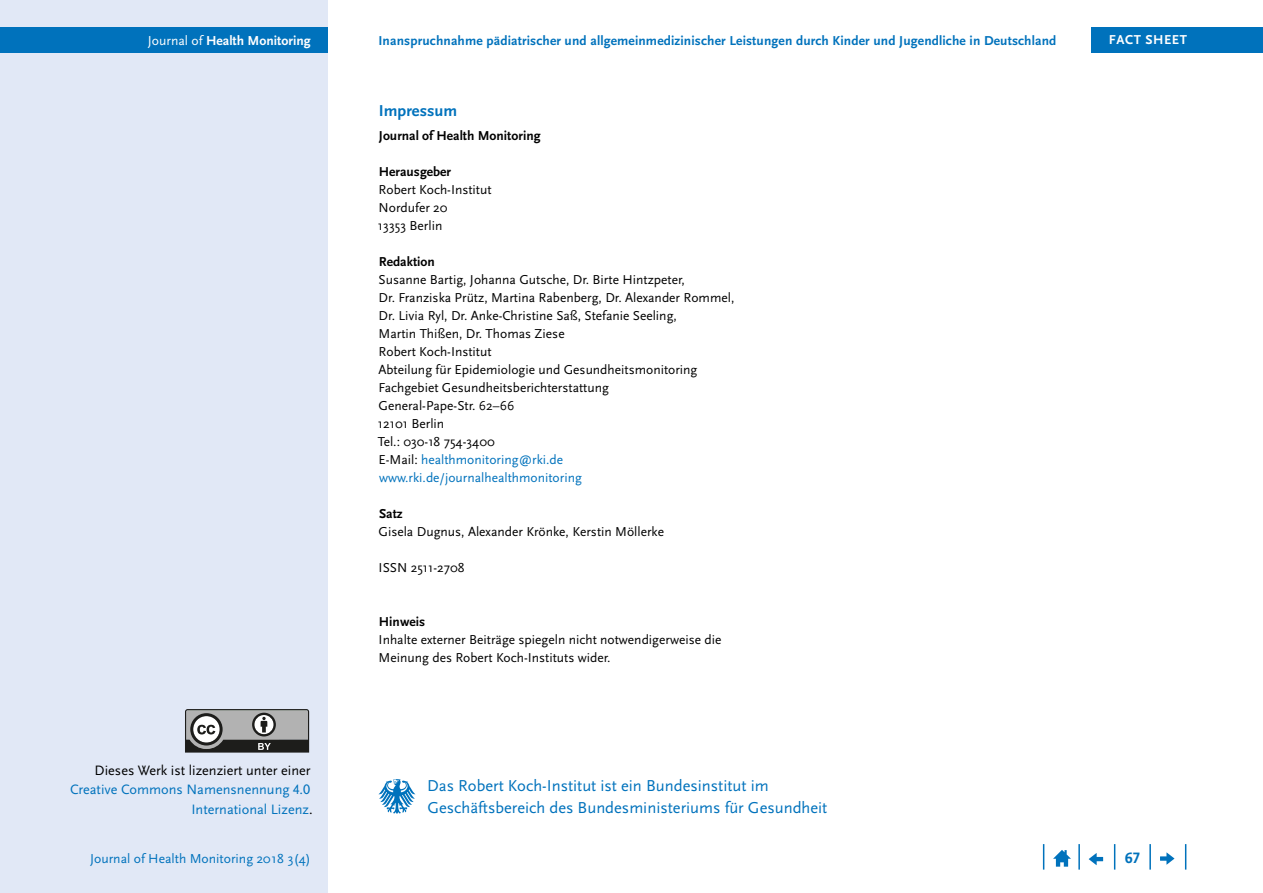
<style>
.page{position:relative;width:1263px;height:893px;background:#fff}
.page>*{position:absolute;margin:0;border:0;box-sizing:border-box;transform-origin:0 0}
.t1{font:16.5px/22.5px "Scala Sans Pro";color:#0072bc}
.t2{font:700 16.5px "Scala Sans Pro";color:#0072bc}
.t3{font:700 15.75px "Scala Sans Pro";color:#0072bc}
.BU_Quellenangabe{font:14.25px/19.5px "Scala Sans Pro";color:#0072bc;text-align:right}
.t4{font:13.65px "Scala Sans Pro";color:#0072bc}
.t5{font:700 13.65px "Scala Sans Pro";color:#fff}
.Impressum_klein{font:13.5px/18px "Scala Sans Pro";color:#000}
.t6{font:700 13.5px "Scala Sans Pro";letter-spacing:.01em;color:#0072bc}
.Impressum_klein-2{font:13.5px "Scala Sans Pro";color:#0072bc}
.Impressum_klein-3{font:700 13.5px "Scala Sans Pro";color:#000}
.t7{font:700 13.5px "Scala Sans Pro";letter-spacing:.04em;color:#fff}
.s1{font-weight:400}
.s2{color:#000}
</style>
<div class="page">
<div style="left:0;top:0;width:327px;height:893px;background:#e1e8f6"></div>
<div style="left:0;top:28px;width:327px;height:25px;background:#0072bc"></div>
<svg style="left:1185px;top:844px;width:1px;height:26px"></svg>
<hr style="left:1149px;top:844px;width:2px;height:26px;background:#0072bc">
<svg style="left:1114px;top:844px;width:1px;height:26px"></svg>
<hr style="left:1078px;top:844px;width:2px;height:26px;background:#0072bc">
<svg style="left:1043px;top:844px;width:1px;height:26px"></svg>
<svg style="left:1053px;top:850px;width:18px;height:17px"></svg>
<svg style="left:1089px;top:853px;width:14px;height:12px"></svg>
<svg style="left:1160px;top:852px;width:14px;height:13px"></svg>
<div style="left:1091px;top:28px;width:172px;height:25px;background:#0072bc"></div>
<svg style="left:185px;top:709px;width:124px;height:43px;background:#828281"></svg>
<svg style="left:378px;top:779px;width:37px;height:35px"></svg>
<p class="t5" style="left:148px;top:33px;width:164px"><span class="s1">Journal of</span> Health Monitoring</p>
<p class="BU_Quellenangabe" style="left:70px;top:760px;width:244px"><span class="s2">Dieses Werk ist lizenziert unter einer<br></span>Creative Commons Namensnennung 4.0<br>International Lizenz<span class="s2">.</span></p>
<p class="t6" style="left:378px;top:33px;width:679px">Inanspruchnahme pädiatrischer und allgemeinmedizinischer Leistungen durch Kinder und Jugendliche in Deutschland</p>
<h1 class="t2" style="left:379px;top:101px;width:80px">Impressum</h1>
<p class="Impressum_klein-3" style="left:379px;top:128px;width:163px">Journal of Health Monitoring</p>
<h2 class="Impressum_klein-3" style="left:379px;top:164px;width:74px">Herausgeber</h2>
<p class="Impressum_klein" style="left:379px;top:181px;width:114px">Robert Koch-Institut</p>
<p class="Impressum_klein" style="left:379px;top:199px;width:70px">Nordufer 20</p>
<p class="Impressum_klein" style="left:378px;top:217px;width:66px">13353 Berlin</p>
<h2 class="Impressum_klein-3" style="left:379px;top:254px;width:57px">Redaktion</h2>
<p class="Impressum_klein" style="left:378px;top:271px;width:357px">Susanne Bartig, Johanna Gutsche, Dr. Birte Hintzpeter,<br>Dr. Franziska Prütz, Martina Rabenberg, Dr. Alexander Rommel, Dr. Livia Ryl, Dr. Anke-Christine Saß, Stefanie Seeling,<br>Martin Thißen, Dr. Thomas Ziese</p>
<p class="Impressum_klein" style="left:379px;top:343px;width:114px">Robert Koch-Institut</p>
<p class="Impressum_klein" style="left:378px;top:361px;width:321px">Abteilung für Epidemiologie und Gesundheitsmonitoring</p>
<p class="Impressum_klein" style="left:378px;top:379px;width:232px">Fachgebiet Gesundheitsberichterstattung<br>General-Pape-Str. 62–66</p>
<p class="Impressum_klein" style="left:378px;top:415px;width:68px">12101 Berlin</p>
<p class="Impressum_klein" style="left:378px;top:433px;width:118px">Tel.: 030-18 754-3400</p>
<p class="Impressum_klein-2" style="left:379px;top:452px;width:186px"><span class="s2">E-Mail:</span> healthmonitoring@rki.de</p>
<p class="Impressum_klein-2" style="left:379px;top:470px;width:204px">www.rki.de/journalhealthmonitoring</p>
<h2 class="Impressum_klein-3" style="left:379px;top:506px;width:25px">Satz</h2>
<p class="Impressum_klein" style="left:378px;top:523px;width:287px">Gisela Dugnus, Alexander Krönke, Kerstin Möllerke</p>
<p class="Impressum_klein" style="left:379px;top:559px;width:87px">ISSN 2511-2708</p>
<h2 class="Impressum_klein-3" style="left:379px;top:614px;width:48px">Hinweis</h2>
<p class="Impressum_klein" style="left:379px;top:631px;width:344px">Inhalte externer Beiträge spiegeln nicht notwendigerweise die<br>Meinung des Robert Koch-Instituts wider.</p>
<p class="t1" style="left:427px;top:774px;width:402px">Das Robert Koch-Institut ist ein Bundesinstitut im<br>Geschäftsbereich des Bundesministeriums für Gesundheit</p>
<p class="t7" style="left:1109px;top:32px;width:80px">FACT SHEET</p>
<p class="t4" style="left:90px;top:850px;width:222px">Journal of Health Monitoring 2018 3(4)</p>
<p class="t3" style="left:1125px;top:849px;width:16px">67</p>
</div>
